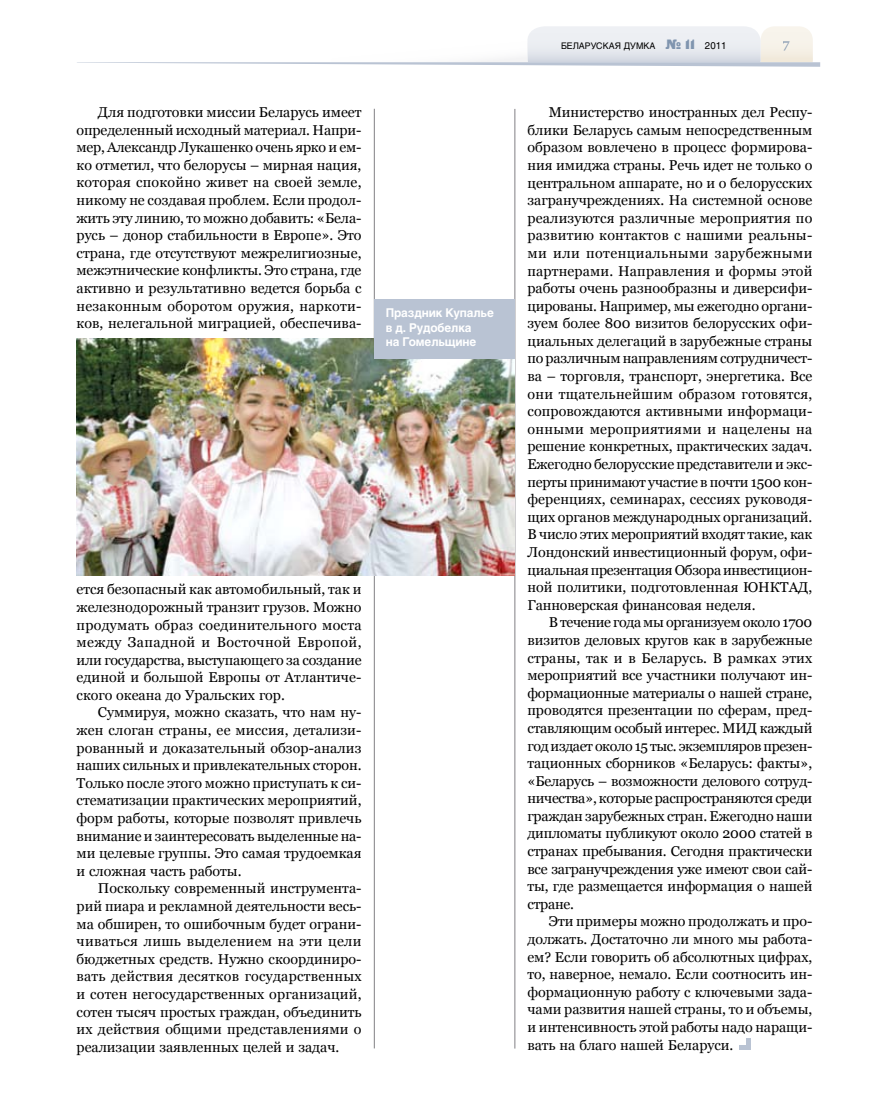
<style>
.page{position:relative;width:872px;height:1106px;background:#fff}
.page>*{position:absolute;margin:0;border:0;box-sizing:border-box;transform-origin:0 0}
.t1{font:14.25px/17.5px "Georgia";color:#000;text-align:justify}
.t2{font:700 13.5px "Georgia";color:#8095af}
.t3{font:700 12px/14.4px "Helios";letter-spacing:-.01em;color:#fff}
.t4{font:9px "Helios";color:#000}
.s1{font-family:"Black Grotesk C";font-size:13.5px;color:#8095af}
.s2{font-size:9.75px}
</style>
<div class="page">
<hr style="left:374px;top:109px;width:1px;height:939px;background:#818084">
<hr style="left:514px;top:109px;width:1px;height:939px;background:#818084">
<svg style="left:77px;top:26px;width:743px;height:41px"></svg>
<img style="left:76px;top:339px;width:439px;height:236px">
<hr style="left:746px;top:1038px;width:4px;height:11px;background:#b9c3d3">
<hr style="left:739px;top:1045px;width:11px;height:4px;background:#b9c3d3">
<div style="left:374px;top:299px;width:140px;height:60px;background:#b9c3d3"></div>
<p class="t4" style="left:561px;top:40px;width:167px">БЕЛАРУСКАЯ ДУМКА <span class="s1">№ 11</span> <span class="s2">2011</span></p>
<p class="t2" style="left:782px;top:36px;width:9px">7</p>
<p class="t1" style="left:77px;top:103px;width:286px;text-indent:21px">Для подготовки миссии Беларусь имеет определенный исходный материал. Напри&shy;мер, Александр Лукашенко очень ярко и ем&shy;ко отметил, что белорусы – мирная нация, которая спокойно живет на своей земле, никому не создавая проблем. Если продол&shy;жить эту линию, то можно добавить: «Бела&shy;русь – донор стабильности в Европе». Это страна, где отсутствуют межрелигиозные, межэтнические конфликты. Это страна, где активно и результативно ведется борьба с незаконным оборотом оружия, наркоти&shy;ков, нелегальной миграцией, обеспечива-</p>
<p class="t1" style="left:527px;top:103px;width:286px;text-indent:21px">Министерство иностранных дел Респу&shy;блики Беларусь самым непосредственным образом вовлечено в процесс формирова&shy;ния имиджа страны. Речь идет не только о центральном аппарате, но и о белорусских загранучреждениях. На системной основе реализуются различные мероприятия по развитию контактов с нашими реальны&shy;ми или потенциальными зарубежными партнерами. Направления и формы этой работы очень разнообразны и диверсифи&shy;цированы. Например, мы ежегодно органи&shy;зуем более 800 визитов белорусских офи&shy;циальных делегаций в зарубежные страны по различным направлениям сотрудничест&shy;ва – торговля, транспорт, энергетика. Все они тщательнейшим образом готовятся, сопровождаются активными информаци&shy;онными мероприятиями и нацелены на решение конкретных, практических задач.<br>Ежегодно белорусские представители и экс&shy;перты принимают участие в почти 1500 кон&shy;ференциях, семинарах, сессиях руководя&shy;щих органов международных организаций.<br>В число этих мероприятий входят такие, как Лондонский инвестиционный форум, офи&shy;циальная презентация Обзора инвестицион&shy;ной политики, подготовленная ЮНКТАД, Ганноверская финансовая неделя.</p>
<p class="t1" style="left:527px;top:613px;width:286px;text-indent:21px">В течение года мы организуем около 1700 визитов деловых кругов как в зарубежные страны, так и в Беларусь. В рамках этих мероприятий все участники получают ин&shy;формационные материалы о нашей стране, проводятся презентации по сферам, пред&shy;ставляющим особый интерес. МИД каждый год издает около 15 тыс. экземпляров презен&shy;тационных сборников «Беларусь: факты», «Беларусь – возможности делового сотруд&shy;ничества», которые распространяются среди граждан зарубежных стран. Ежегодно наши дипломаты публикуют около 2000 статей в странах пребывания. Сегодня практически все загранучреждения уже имеют свои сай&shy;ты, где размещается информация о нашей стране.</p>
<p class="t1" style="left:527px;top:912px;width:286px;text-indent:21px">Эти примеры можно продолжать и про&shy;должать. Достаточно ли много мы работа&shy;ем? Если говорить об абсолютных цифрах, то, наверное, немало. Если соотносить ин&shy;формационную работу с ключевыми зада&shy;чами развития нашей страны, то и объемы, и интенсивность этой работы надо наращи&shy;вать на благо нашей Беларуси.</p>
<p class="t3" style="left:386px;top:306px;width:110px">Праздник Купалье в д. Рудобелка<br>на Гомельщине</p>
<p class="t1" style="left:77px;top:580px;width:286px">ется безопасный как автомобильный, так и железнодорожный транзит грузов. Можно продумать образ соединительного моста между Западной и Восточной Европой, или государства, выступающего за создание единой и большой Европы от Атлантиче&shy;ского океана до Уральских гор.</p>
<p class="t1" style="left:77px;top:703px;width:286px;text-indent:21px">Суммируя, можно сказать, что нам ну&shy;жен слоган страны, ее миссия, детализи&shy;рованный и доказательный обзор-анализ наших сильных и привлекательных сторон.<br>Только после этого можно приступать к си&shy;стематизации практических мероприятий, форм работы, которые позволят привлечь внимание и заинтересовать выделенные на&shy;ми целевые группы. Это самая трудоемкая и сложная часть работы.</p>
<p class="t1" style="left:77px;top:879px;width:286px;text-indent:21px">Поскольку современный инструмента&shy;рий пиара и рекламной деятельности весь&shy;ма обширен, то ошибочным будет ограни&shy;чиваться лишь выделением на эти цели бюджетных средств. Нужно скоординиро&shy;вать действия десятков государственных и сотен негосударственных организаций, сотен тысяч простых граждан, объединить их действия общими представлениями о реализации заявленных целей и задач.</p>
</div>
